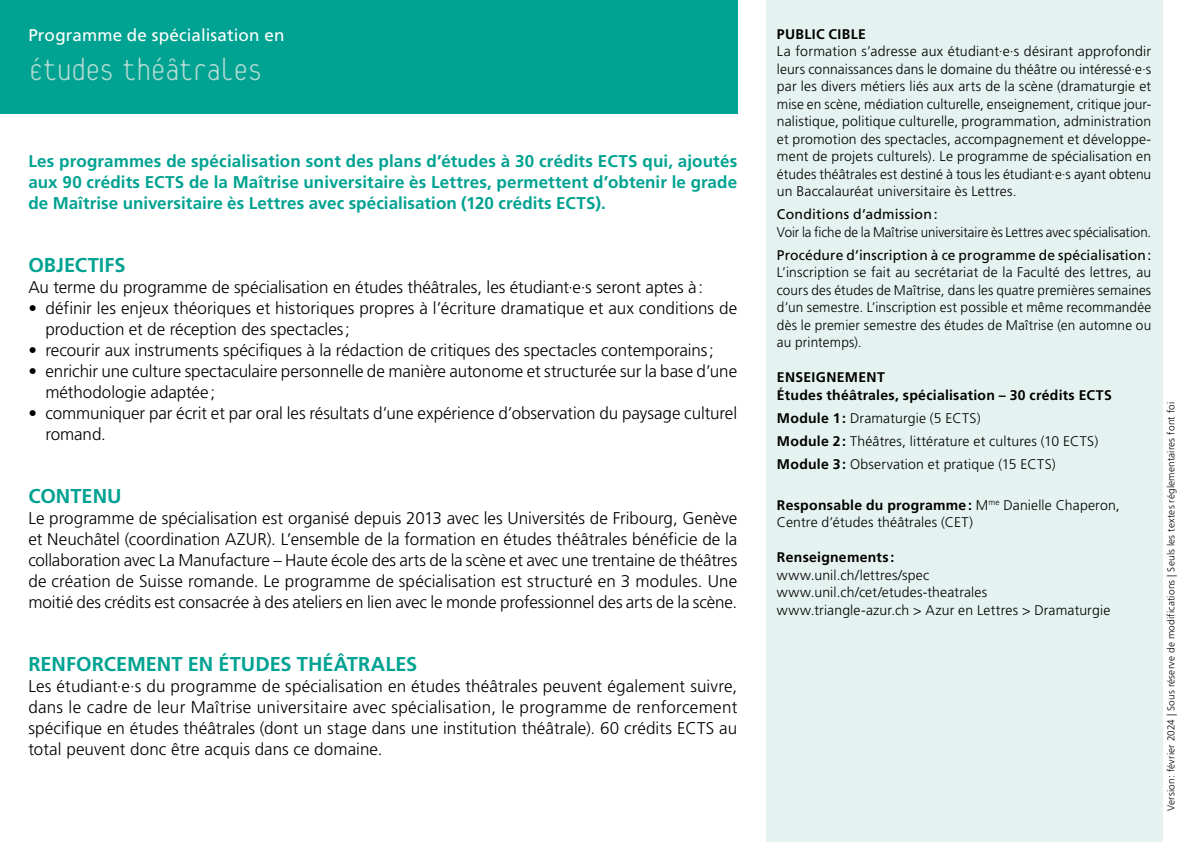
<style>
.page{position:relative;width:1191px;height:842px;background:#fff}
.page>*{position:absolute;margin:0;border:0;box-sizing:border-box;transform-origin:0 0}
.t1{font:100 34px "Platelet OT";letter-spacing:-.05em;color:#b0dbd4}
.t2{font:700 20px "Frutiger LT Std";color:#00a291}
.t3{font:300 17px/21px "Frutiger LT Std";letter-spacing:-.005em;color:#000}
.t4{font:700 17px/21px "Frutiger LT Std";letter-spacing:.005em;color:#00a291;text-align:justify}
.t5{font:17px "Frutiger LT Std";letter-spacing:.01em;color:#fff}
.t6{font:300 14px/17.6px "Frutiger LT Std";letter-spacing:.01em;color:#000}
.t7{font:700 14px/17.6px "Frutiger LT Std";letter-spacing:.02em;color:#000}
.t8{font:14px "Frutiger LT Std";letter-spacing:.01em;color:#000}
.t9{font:300 14px "Frutiger LT Std";letter-spacing:.01em;color:#000;scale:.95 1}
.t10{font:300 10px "Frutiger LT Std";letter-spacing:.015em;color:#000}
.s1{font-weight:700}
</style>
<div class="page">
<div style="left:765px;top:0;width:397px;height:842px;background:#e4f2f0"></div>
<div style="left:0;top:0;width:737px;height:113px;background:#00a291"></div>
<p class="t5" style="left:28px;top:25px;width:258px">Programme de spécialisation en</p>
<h1 class="t1" style="left:28px;top:55px;width:236px">Études théâtrales</h1>
<p class="t4" style="left:28px;top:151px;width:710px">Les programmes de spécialisation sont des plans d’études à 30 crédits ECTS qui, ajoutés aux 90 crédits ECTS de la Maîtrise universitaire ès Lettres, permettent d’obtenir le grade de Maîtrise universitaire ès Lettres avec spécialisation (120 crédits ECTS).</p>
<p class="t2" style="left:28px;top:254px;width:99px">OBJECTIFS</p>
<p class="t3" style="left:28px;top:277px;width:676px">Au terme du programme de spécialisation en études théâtrales, les étudiant·e·s seront aptes à:</p>
<p class="t3" style="left:45px;top:298px;width:693px;text-indent:-17px">• définir les enjeux théoriques et historiques propres à l’écriture dramatique et aux conditions de production et de réception des spectacles;</p>
<p class="t3" style="left:28px;top:340px;width:687px">• recourir aux instruments spécifiques à la rédaction de critiques des spectacles contemporains;</p>
<p class="t3" style="left:45px;top:361px;width:693px;text-indent:-17px">• enrichir une culture spectaculaire personnelle de manière autonome et structurée sur la base d’une méthodologie adaptée;</p>
<p class="t3" style="left:45px;top:403px;width:693px;text-indent:-17px">• communiquer par écrit et par oral les résultats d’une expérience d’observation du paysage culturel romand.</p>
<p class="t2" style="left:28px;top:485px;width:95px">CONTENU</p>
<p class="t3" style="left:28px;top:508px;width:710px;text-align:justify">Le programme de spécialisation est organisé depuis 2013 avec les Universités de Fribourg, Genève et Neuchâtel (coordination AZUR). L’ensemble de la formation en études théâtrales bénéficie de la collaboration avec La Manufacture – Haute école des arts de la scène et avec une trentaine de théâtres de création de Suisse romande. Le programme de spécialisation est structuré en 3 modules. Une moitié des crédits est consacrée à des ateliers en lien avec le monde professionnel des arts de la scène.</p>
<p class="t2" style="left:28px;top:653px;width:390px">RENFORCEMENT EN ÉTUDES THÉÂTRALES</p>
<p class="t3" style="left:28px;top:676px;width:710px;text-align:justify">Les étudiant·e·s du programme de spécialisation en études théâtrales peuvent également suivre, dans le cadre de leur Maîtrise universitaire avec spécialisation, le programme de renforcement spécifique en études théâtrales (dont un stage dans une institution théâtrale). 60 crédits ECTS au total peuvent donc être acquis dans ce domaine.</p>
<p class="t7" style="left:777px;top:25px;width:90px">PUBLIC CIBLE</p>
<p class="t6" style="left:777px;top:43px;width:376px;text-align:justify">La formation s’adresse aux étudiant·e·s désirant approfondir leurs connaissances dans le domaine du théâtre ou intéressé·e·s par les divers métiers liés aux arts de la scène (dramaturgie et mise en scène, médiation culturelle, enseignement, critique jour&shy;nalistique, politique culturelle, programmation, administration et promotion des spectacles, accompagnement et développe&shy;ment de projets culturels). Le programme de spécialisation en études théâtrales est destiné à tous les étudiant·e·s ayant obtenu un Baccalauréat universitaire ès Lettres.</p>
<p class="t8" style="left:777px;top:206px;width:162px">Conditions d’admission:</p>
<p class="t9" style="left:777px;top:224px;width:395px">Voir la fiche de la Maîtrise universitaire ès Lettres avec spécialisation.</p>
<p class="t8" style="left:777px;top:247px;width:376px">Procédure d’inscription à ce programme de spécialisation:</p>
<p class="t6" style="left:777px;top:264px;width:376px;text-align:justify">L’inscription se fait au secrétariat de la Faculté des lettres, au cours des études de Maîtrise, dans les quatre premières semaines d’un semestre. L’inscription est possible et même recommandée dès le premier semestre des études de Maîtrise (en automne ou au printemps).</p>
<p class="t7" style="left:777px;top:369px;width:336px">ENSEIGNEMENT<br>Études théâtrales, spécialisation – 30 crédits ECTS</p>
<p class="t6" style="left:777px;top:407px;width:323px;line-height:23.2px"><span class="s1">Module 1:</span> Dramaturgie (5 ECTS)<br><span class="s1">Module 2:</span> Théâtres, littérature et cultures (10 ECTS)<br><span class="s1">Module 3:</span> Observation et pratique (15 ECTS)</p>
<p class="t6" style="left:777px;top:497px;width:344px"><span class="s1">Responsable du programme:</span> M<sup>me</sup> Danielle Chaperon,<br>Centre d’études théâtrales (CET)</p>
<p class="t7" style="left:777px;top:549px;width:119px">Renseignements:</p>
<p class="t6" style="left:777px;top:566px;width:335px">www.unil.ch/lettres/spec www.unil.ch/cet/etudes-theatrales www.triangle-azur.ch &gt; Azur en Lettres &gt; Dramaturgie</p>
<p class="t10" style="left:1165px;top:811px;width:410px;rotate:-90deg">Version: février 2024 | Sous réserve de modifications | Seuls les textes réglementaires font foi</p>
</div>
